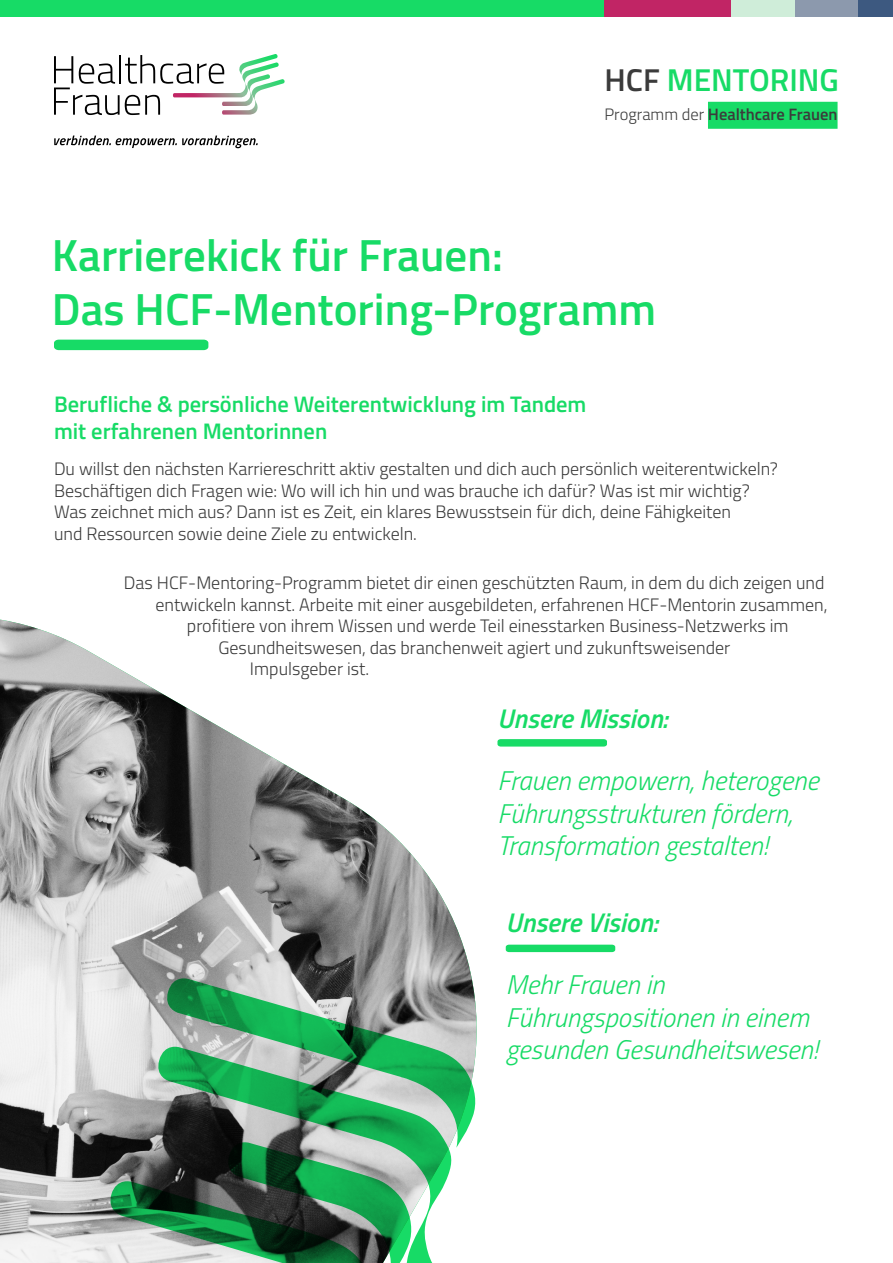
<style>
.page{position:relative;width:893px;height:1263px;background:#fff}
.page>*{position:absolute;margin:0;border:0;box-sizing:border-box;transform-origin:0 0}
.t1{font:600 45px/54px "Cairo";color:#17db66}
.t2{font:600 31.65px "Cairo";color:#17db66}
.t3{font:italic 300 27px/32.4px "Cairo";color:#17db66}
.t4{font:italic 600 27px "Cairo";color:#17db66}
.t5{font:600 22.5px/27px "Cairo";color:#17db66}
.t6{font:300 18px/21.6px "Cairo";color:#3b3b3b}
.t7{font:600 16.5px "Cairo";color:#3b3b3b}
.s1{color:#3b3b3b}
.s2{font-weight:300}
</style>
<div class="page">
<div style="left:0;top:0;width:604px;height:16px;background:#17db66"></div>
<div style="left:604px;top:0;width:127px;height:16px;background:#c12565"></div>
<div style="left:795px;top:0;width:64px;height:16px;background:#8c99ad"></div>
<div style="left:858px;top:0;width:35px;height:16px;background:#3d5980"></div>
<div style="left:731px;top:0;width:64px;height:16px;background:#cfedd9"></div>
<svg style="left:54px;top:136px;width:204px;height:12px"></svg>
<svg style="left:54px;top:54px;width:231px;height:61px"></svg>
<div style="left:708px;top:102px;width:129px;height:27px;background:#17db66"></div>
<img style="left:0;top:620px;width:515px;height:643px">
<svg style="left:107px;top:975px;width:408px;height:288px"></svg>
<div style="left:54px;top:340px;width:154px;height:10px;background:#17db66"></div>
<svg style="left:497px;top:739px;width:110px;height:7px"></svg>
<svg style="left:506px;top:945px;width:109px;height:7px"></svg>
<h2 class="t2" style="left:604px;top:56px;width:236px"><span class="s1">HCF</span> MENTORING</h2>
<p class="t7" style="left:604px;top:102px;width:235px"><span class="s2">Programm der</span> Healthcare Frauen</p>
<h1 class="t1" style="left:52px;top:229px;width:606px">Karrierekick für Frauen:<br>Das HCF-Mentoring-Programm</h1>
<p class="t5" style="left:54px;top:390px;width:534px">Berufliche &amp; persönliche Weiterentwicklung im Tandem mit erfahrenen Mentorinnen</p>
<p class="t6" style="left:54px;top:458px;width:726px">Du willst den nächsten Karriereschritt aktiv gestalten und dich auch persönlich weiterentwickeln?<br>Beschäftigen dich Fragen wie: Wo will ich hin und was brauche ich dafür? Was ist mir wichtig?<br>Was zeichnet mich aus? Dann ist es Zeit, ein klares Bewusstsein für dich, deine Fähigkeiten<br>und Ressourcen sowie deine Ziele zu entwickeln.</p>
<p class="t6" style="left:124px;top:572px;width:702px">Das HCF-Mentoring-Programm bietet dir einen geschützten Raum, in dem du dich zeigen und</p>
<p class="t6" style="left:155px;top:593px;width:674px">entwickeln kannst. Arbeite mit einer ausgebildeten, erfahrenen HCF-Mentorin zusammen,</p>
<p class="t6" style="left:187px;top:615px;width:603px">profitiere von ihrem Wissen und werde Teil einesstarken Business-Netzwerks im</p>
<p class="t6" style="left:218px;top:637px;width:513px">Gesundheitswesen, das branchenweit agiert und zukunftsweisender</p>
<p class="t6" style="left:250px;top:658px;width:121px">Impulsgeber ist.</p>
<h3 class="t4" style="left:497px;top:693px;width:171px">Unsere Mission:</h3>
<h3 class="t3" style="left:497px;top:765px;width:323px">Frauen empowern, heterogene<br>Führungsstrukturen fördern,<br>Transformation gestalten!</h3>
<h3 class="t4" style="left:506px;top:897px;width:153px">Unsere Vision:</h3>
<h3 class="t3" style="left:506px;top:969px;width:314px">Mehr Frauen in<br>Führungspositionen in einem gesunden Gesundheitswesen!</h3>
</div>
